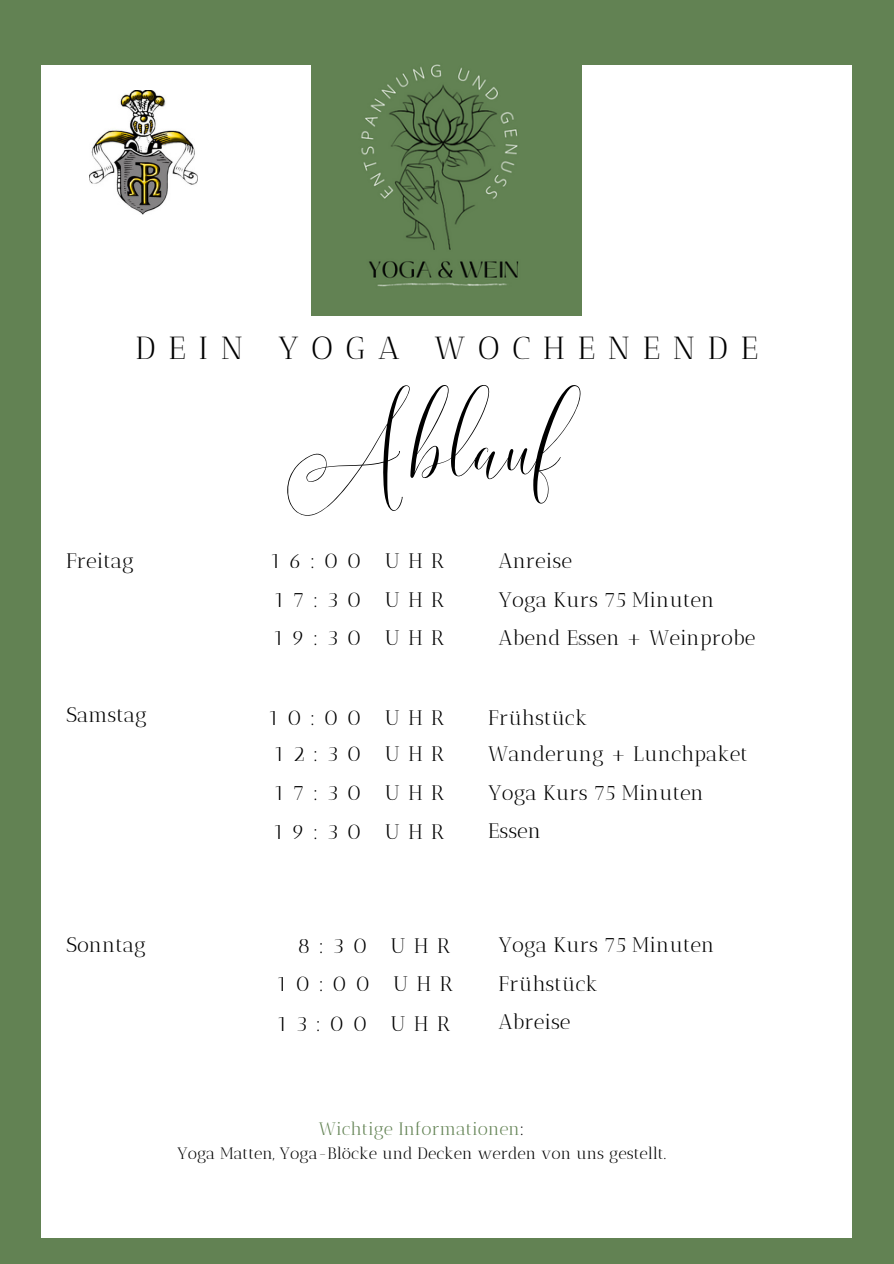
<style>
.page{position:relative;width:894px;height:1264px;background:#fff}
.page>*{position:absolute;margin:0;border:0;box-sizing:border-box;transform-origin:0 0}
.t1{font:118.5px "Callem Script";color:#000}
.t2{font:31.95px "Antic Didone";letter-spacing:.4em;color:#000}
.t3{font:21px "Antic Didone";color:#000}
.t4{font:18px "Antic Didone";color:#628253}
.t5{font:16.5px "Antic Didone";color:#000}
.s1{color:#000}
</style>
<div class="page">
<div style="left:0;top:0;width:893px;height:1263px;background:#628253"></div>
<div style="left:42px;top:65px;width:809px;height:1172px;background:#fff"></div>
<img style="left:311px;top:64px;width:270px;height:252px">
<img style="left:89px;top:91px;width:108px;height:124px">
<h4 class="t2" style="left:135px;top:329px;width:624px">DEIN YOGA WOCHENENDE</h4>
<h4 class="t3" style="left:66px;top:548px;width:69px">Freitag</h4>
<h4 class="t3" style="left:66px;top:702px;width:82px">Samstag</h4>
<h2 class="t1" style="left:283px;top:377px;width:278px">Ablauf</h2>
<h4 class="t3" style="left:270px;top:548px;width:175px">16:00 UHR</h4>
<h3 class="t3" style="left:498px;top:548px;width:75px">Anreise</h3>
<h3 class="t3" style="left:274px;top:587px;width:172px">17:30 UHR</h3>
<h3 class="t3" style="left:498px;top:587px;width:217px">Yoga Kurs 75 Minuten</h3>
<h4 class="t3" style="left:273px;top:625px;width:172px">19:30 UHR</h4>
<h3 class="t3" style="left:498px;top:625px;width:258px">Abend Essen + Weinprobe</h3>
<h4 class="t3" style="left:268px;top:705px;width:177px">10:00 UHR</h4>
<h4 class="t3" style="left:488px;top:705px;width:100px">Frühstück</h4>
<h4 class="t3" style="left:488px;top:741px;width:261px">Wanderung + Lunchpaket</h4>
<h4 class="t3" style="left:274px;top:741px;width:172px">12:30 UHR</h4>
<h3 class="t3" style="left:274px;top:780px;width:172px">17:30 UHR</h3>
<h4 class="t3" style="left:488px;top:780px;width:217px">Yoga Kurs 75 Minuten</h4>
<h3 class="t3" style="left:273px;top:819px;width:172px">19:30 UHR</h3>
<h3 class="t3" style="left:488px;top:818px;width:54px">Essen</h3>
<h3 class="t3" style="left:66px;top:932px;width:81px">Sonntag</h3>
<h3 class="t3" style="left:297px;top:932px;width:154px">8:30 UHR</h3>
<h3 class="t3" style="left:277px;top:971px;width:177px">10:00 UHR</h3>
<h4 class="t3" style="left:277px;top:1011px;width:175px">13:00 UHR</h4>
<h4 class="t3" style="left:498px;top:932px;width:217px">Yoga Kurs 75 Minuten</h4>
<h4 class="t3" style="left:498px;top:971px;width:100px">Frühstück</h4>
<p class="t3" style="left:498px;top:1009px;width:73px">Abreise</p>
<p class="t4" style="left:318px;top:1118px;width:207px">Wichtige Informationen<span class="s1">:</span></p>
<h1 class="t5" style="left:177px;top:1143px;width:490px">Yoga Matten, Yoga-Blöcke und Decken werden von uns gestellt.</h1>
</div>
